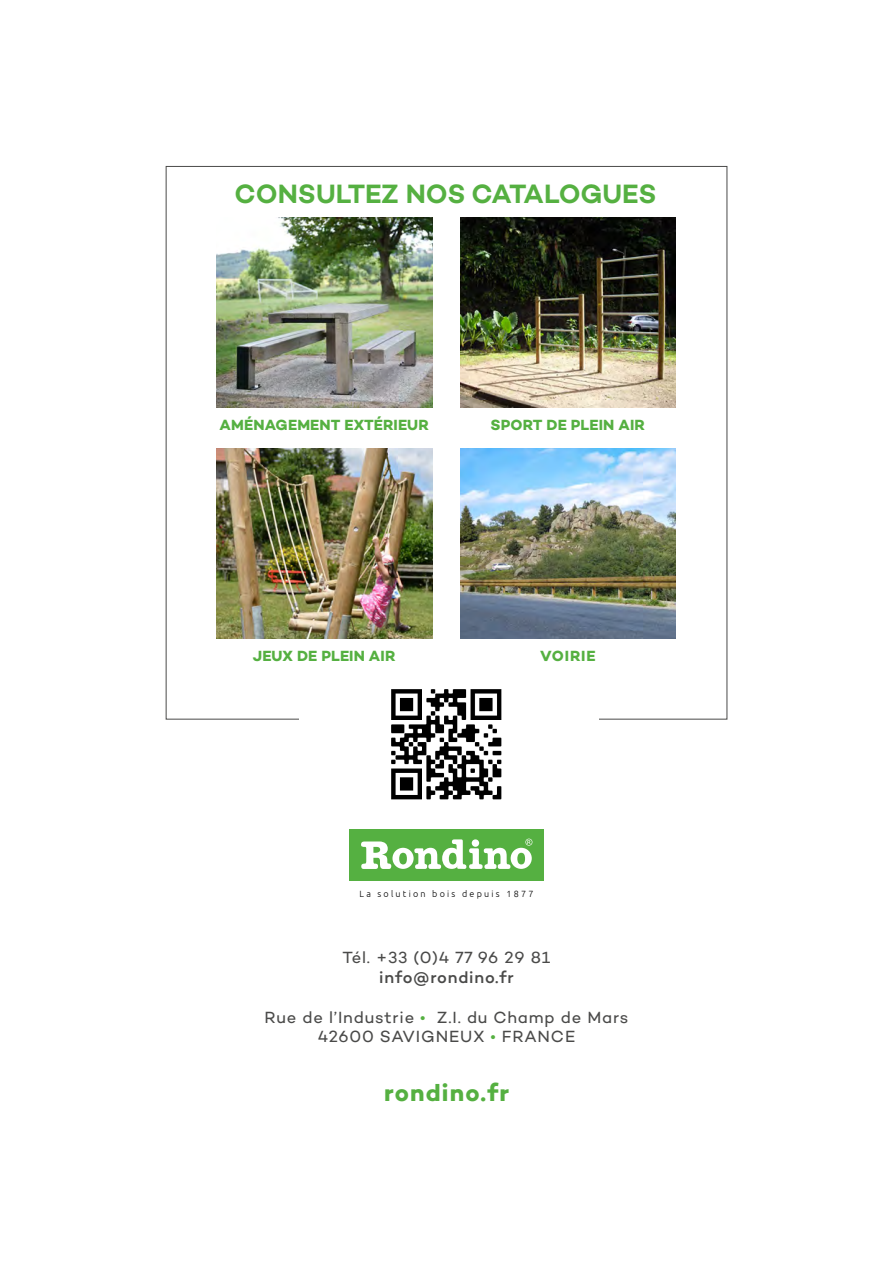
<style>
.page{position:relative;width:893px;height:1263px;background:#fff}
.page>*{position:absolute;margin:0;border:0;box-sizing:border-box;transform-origin:0 0}
.t1{font:600 27px "Campton";color:#55b041}
.t2{font:700 24px "Campton";letter-spacing:.045em;color:#55b041}
.t3{font:16.5px/19.8px "Campton";letter-spacing:.05em;color:#4a4a49;text-align:center}
.t4{font:500 16.5px "Campton";letter-spacing:.05em;color:#4a4a49}
.t5{font:700 15px "Campton";letter-spacing:.01em;color:#55b041}
.t6{font:300 9px "Ubuntu";letter-spacing:.25em;color:#000}
.s1{color:#55b041}
</style>
<div class="page">
<div style="left:349px;top:829px;width:195px;height:52px;background:#55b041"></div>
<svg style="left:361px;top:839px;width:171px;height:30px"></svg>
<img style="left:216px;top:217px;width:216px;height:190px">
<img style="left:216px;top:448px;width:216px;height:190px">
<img style="left:461px;top:217px;width:214px;height:190px">
<img style="left:461px;top:448px;width:214px;height:190px">
<img style="left:391px;top:689px;width:111px;height:111px">
<h1 class="t1" style="left:234px;top:176px;width:424px">CONSULTEZ NOS CATALOGUES</h1>
<p class="t5" style="left:220px;top:416px;width:211px">AMÉNAGEMENT EXTÉRIEUR</p>
<p class="t5" style="left:491px;top:416px;width:156px">SPORT DE PLEIN AIR</p>
<p class="t5" style="left:253px;top:646px;width:144px">JEUX DE PLEIN AIR</p>
<p class="t5" style="left:540px;top:646px;width:57px">VOIRIE</p>
<p class="t6" style="left:360px;top:888px;width:175px">La solution bois depuis 1877</p>
<p class="t3" style="left:343px;top:947px;width:209px">Tél. +33 (0)4 77 96 29 81</p>
<p class="t4" style="left:379px;top:967px;width:136px">info@rondino.fr</p>
<p class="t3" style="left:265px;top:1007px;width:365px">Rue de l’Industrie <span class="s1">•</span> Z.I. du Champ de Mars<br>42600 SAVIGNEUX <span class="s1">•</span> FRANCE</p>
<h2 class="t2" style="left:384px;top:1078px;width:127px">rondino.fr</h2>
</div>
